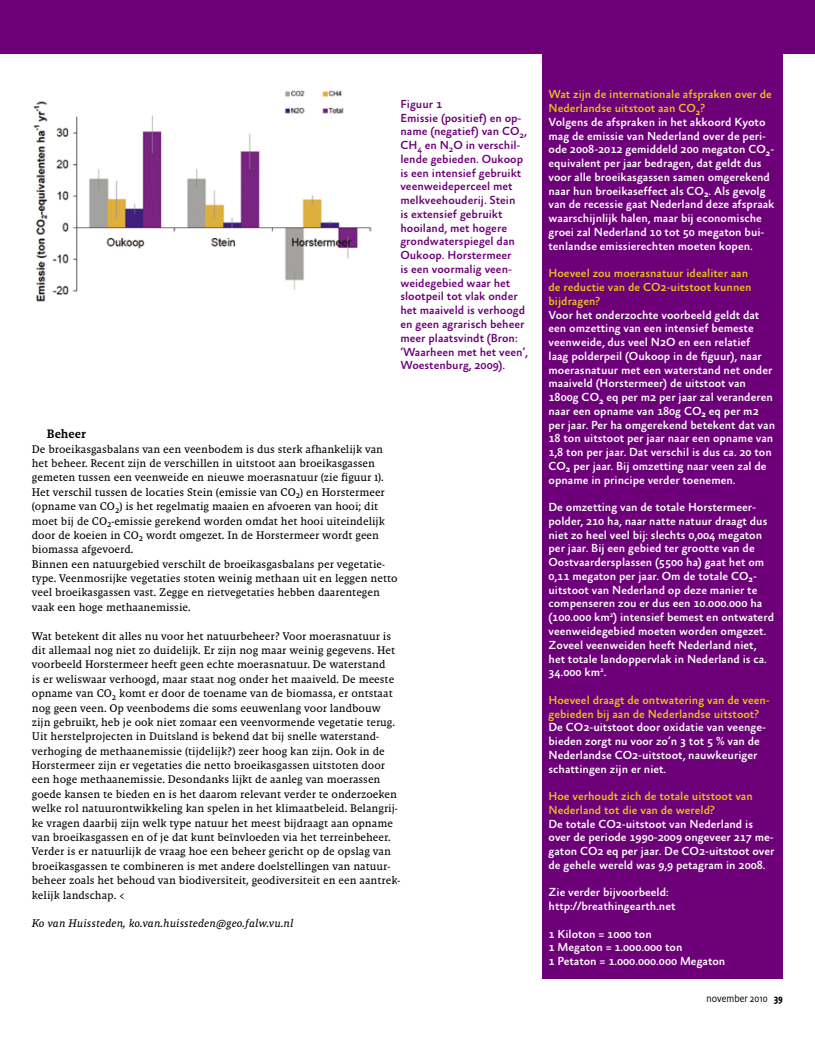
<style>
.page{position:relative;width:815px;height:1046px;background:#fff}
.page>*{position:absolute;margin:0;border:0;box-sizing:border-box;transform-origin:0 0}
.t1{font:12.5px "Malaga Med";color:#000}
.t2{font:500 11.88px/13.8px "Absara Sans";color:#fff}
.t3{font:500 11.88px/13.8px "Absara Sans";color:#6d0078}
.t4{font:500 11.88px/13.8px "Absara Sans";color:#e6c01f}
.t5{font:11.25px/14.4px "Malaga Reg";color:#000}
.t6{font:italic 11.25px "Malaga Reg";color:#000}
.t7{font:300 10.38px "Absara Sans Head";color:#000}
.s1{color:#e6c01f}
.s2{font-weight:500}
</style>
<div class="page">
<div style="left:542px;top:49px;width:241px;height:929px;background:#6d0078"></div>
<div style="left:0;top:0;width:815px;height:53px;background:#6d0078"></div>
<img style="left:33px;top:90px;width:339px;height:212px">
<p class="t3" style="left:400px;top:97px;width:129px">Figuur 1<br>Emissie (positief) en op&shy;name (negatief) van CO<sub>2</sub>,<br>CH<sub>4</sub> en N<sub>2</sub>O in verschil&shy;lende gebieden. Oukoop is een intensief gebruikt veenweideperceel met melkveehouderij. Stein<br>is extensief gebruikt hooiland, met hogere grondwaterspiegel dan<br>Oukoop. Horstermeer<br>is een voormalig veen&shy;weidegebied waar het slootpeil tot vlak onder het maaiveld is verhoogd en geen agrarisch beheer meer plaatsvindt (Bron: ‘Waarheen met het veen’,<br>Woestenburg, 2009).</p>
<p class="t1" style="left:47px;top:427px;width:41px">Beheer</p>
<p class="t5" style="left:32px;top:441px;width:367px">De broeikasgasbalans van een veenbodem is dus sterk afhankelijk van het beheer. Recent zijn de verschillen in uitstoot aan broeikasgassen gemeten tussen een veenweide en nieuwe moerasnatuur (zie figuur 1).<br>Het verschil tussen de locaties Stein (emissie van CO<sub>2</sub>) en Horstermeer (opname van CO<sub>2</sub>) is het regelmatig maaien en afvoeren van hooi; dit moet bij de CO<sub>2</sub>-emissie gerekend worden omdat het hooi uiteindelijk door de koeien in CO<sub>2</sub> wordt omgezet. In de Horstermeer wordt geen biomassa afgevoerd.<br>Binnen een natuurgebied verschilt de broeikasgasbalans per vegetatie&shy;type. Veenmosrijke vegetaties stoten weinig methaan uit en leggen netto veel broeikasgassen vast. Zegge en rietvegetaties hebben daarentegen vaak een hoge methaanemissie.</p>
<p class="t5" style="left:32px;top:628px;width:370px">Wat betekent dit alles nu voor het natuurbeheer? Voor moerasnatuur is dit allemaal nog niet zo duidelijk. Er zijn nog maar weinig gegevens. Het voorbeeld Horstermeer heeft geen echte moerasnatuur. De waterstand<br>is er weliswaar verhoogd, maar staat nog onder het maaiveld. De meeste opname van CO<sub>2</sub> komt er door de toename van de biomassa, er ontstaat nog geen veen. Op veenbodems die soms eeuwenlang voor landbouw zijn gebruikt, heb je ook niet zomaar een veenvormende vegetatie terug.<br>Uit herstelprojecten in Duitsland is bekend dat bij snelle waterstand&shy;verhoging de methaanemissie (tijdelijk?) zeer hoog kan zijn. Ook in de Horstermeer zijn er vegetaties die netto broeikasgassen uitstoten door een hoge methaanemissie. Desondanks lijkt de aanleg van moerassen goede kansen te bieden en is het daarom relevant verder te onderzoeken welke rol natuurontwikkeling kan spelen in het klimaatbeleid. Belangrij&shy;ke vragen daarbij zijn welk type natuur het meest bijdraagt aan opname van broeikasgassen en of je dat kunt beïnvloeden via het terreinbeheer.<br>Verder is er natuurlijk de vraag hoe een beheer gericht op de opslag van broeikasgassen te combineren is met andere doelstellingen van natuur&shy;beheer zoals het behoud van biodiversiteit, geodiversiteit en een aantrek&shy;kelijk landschap. &lt;</p>
<p class="t6" style="left:32px;top:916px;width:263px">Ko van Huissteden, ko.van.huissteden@geo.falw.vu.nl</p>
<p class="t2" style="left:549px;top:88px;width:228px"><span class="s1">Wat zijn de internationale afspraken over de Nederlandse uitstoot aan CO</span><sub>2</sub><span class="s1">?<br></span>Volgens de afspraken in het akkoord Kyoto mag de emissie van Nederland over de peri&shy;ode 2008-2012 gemiddeld 200 megaton CO<sub>2</sub>- equivalent per jaar bedragen, dat geldt dus voor alle broeikasgassen samen omgerekend naar hun broeikaseffect als CO<sub>2</sub>. Als gevolg van de recessie gaat Nederland deze afspraak waarschijnlijk halen, maar bij economische groei zal Nederland 10 tot 50 megaton bui&shy;tenlandse emissierechten moeten kopen.</p>
<p class="t4" style="left:549px;top:267px;width:205px">Hoeveel zou moerasnatuur idealiter aan de reductie van de CO2-uitstoot kunnen bijdragen?</p>
<p class="t2" style="left:549px;top:308px;width:228px">Voor het onderzochte voorbeeld geldt dat een omzetting van een intensief bemeste veenweide, dus veel N2O en een relatief<br>laag polderpeil (Oukoop in de figuur), naar moerasnatuur met een waterstand net onder maaiveld (Horstermeer) de uitstoot van 1800g CO<sub>2</sub> eq per m2 per jaar zal veranderen naar een opname van 180g CO<sub>2</sub> eq per m2 per jaar. Per ha omgerekend betekent dat van 18 ton uitstoot per jaar naar een opname van 1,8 ton per jaar. Dat verschil is dus ca. 20 ton CO<sub>2</sub> per jaar. Bij omzetting naar veen zal de opname in principe verder toenemen.</p>
<p class="t2" style="left:549px;top:501px;width:227px">De omzetting van de totale Horstermeer&shy;polder, 210 ha, naar natte natuur draagt dus niet zo heel veel bij: slechts 0,004 megaton per jaar. Bij een gebied ter grootte van de Oostvaardersplassen (5500 ha) gaat het om 0,11 megaton per jaar. Om de totale CO<sub>2</sub>- uitstoot van Nederland op deze manier te compenseren zou er dus een 10.000.000 ha (100.000 km<sup>2</sup>) intensief bemest en ontwaterd veenweidegebied moeten worden omgezet.<br>Zoveel veenweiden heeft Nederland niet, het totale landoppervlak in Nederland is ca.<br>34.000 km<sup>2</sup>.</p>
<p class="t4" style="left:549px;top:693px;width:223px">Hoeveel draagt de ontwatering van de veen&shy;gebieden bij aan de Nederlandse uitstoot?</p>
<p class="t2" style="left:549px;top:721px;width:219px">De CO2-uitstoot door oxidatie van veenge&shy;bieden zorgt nu voor zo’n 3 tot 5 % van de Nederlandse CO2-uitstoot, nauwkeuriger schattingen zijn er niet.</p>
<p class="t4" style="left:549px;top:789px;width:206px">Hoe verhoudt zich de totale uitstoot van<br>Nederland tot die van de wereld?</p>
<p class="t2" style="left:549px;top:817px;width:227px">De totale CO2-uitstoot van Nederland is over de periode 1990-2009 ongeveer 217 me&shy;gaton CO2 eq per jaar. De CO2-uitstoot over de gehele wereld was 9,9 petagram in 2008.</p>
<p class="t2" style="left:549px;top:886px;width:128px">Zie verder bijvoorbeeld: http://breathingearth.net</p>
<p class="t2" style="left:549px;top:927px;width:178px">1 Kiloton = 1000 ton<br>1 Megaton = 1.000.000 ton<br>1 Petaton = 1.000.000.000 Megaton</p>
<p class="t7" style="left:707px;top:991px;width:78px">november 2010 <span class="s2">39</span></p>
</div>
